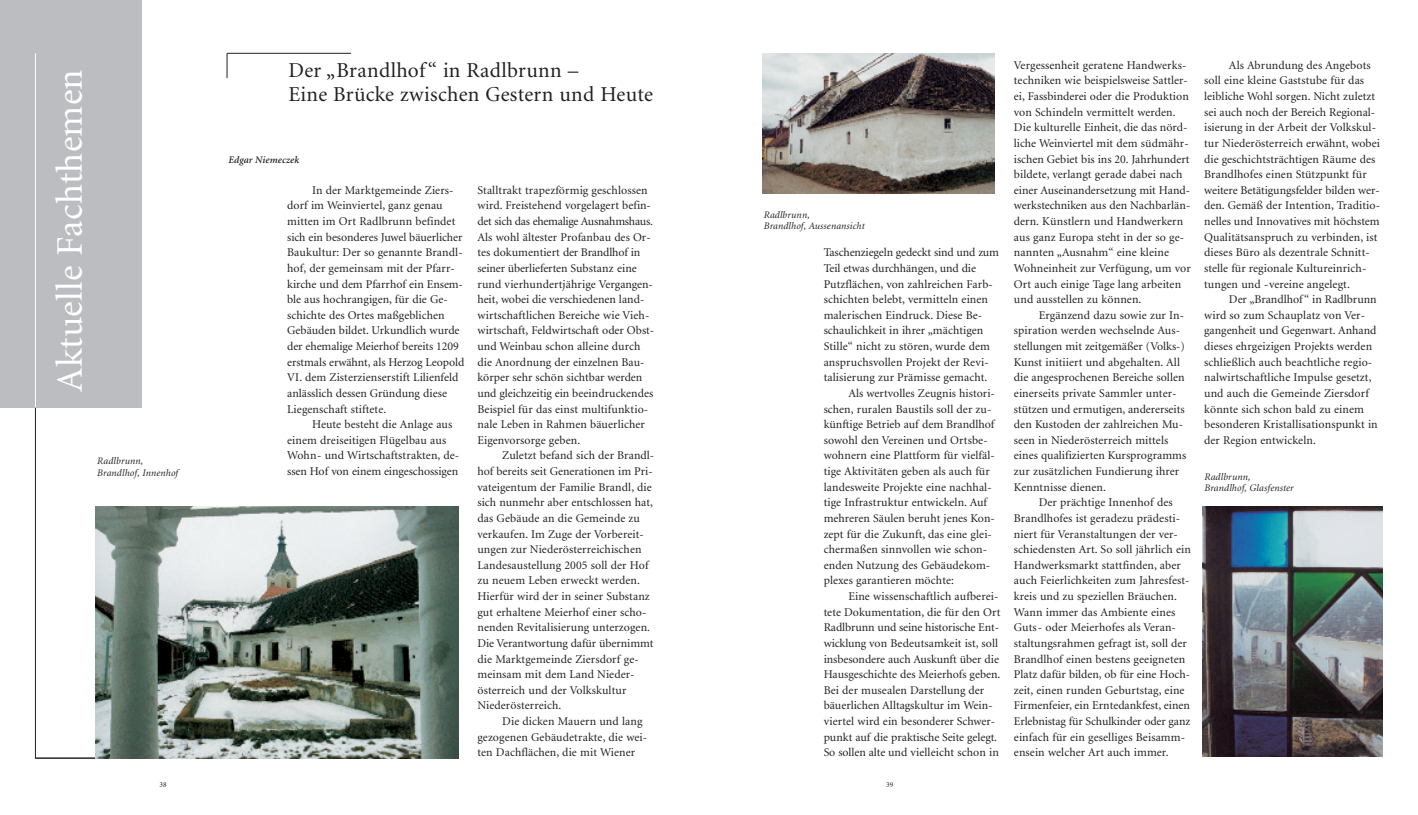
<style>
.page{position:relative;width:1418px;height:815px;background:#fff}
.page>*{position:absolute;margin:0;border:0;box-sizing:border-box;transform-origin:0 0}
.t1{font:37.5px "Minion";letter-spacing:.005em;color:#fff}
.t2{font:21.25px/24.4px "Minion";letter-spacing:.015em;color:#231f20}
.t3{font:11.88px/15.6px "Minion";letter-spacing:.005em;color:#231f20}
.t4{font:italic 10px/11.2px "Minion";letter-spacing:.015em;color:#231f20}
.t5{font:italic 600 10px "Minion";letter-spacing:.015em;color:#231f20}
.t6{font:7.5px "Minion";color:#231f20}
</style>
<div class="page">
<div style="left:0;top:0;width:142px;height:407px;background:#bcbdc0"></div>
<img style="left:762px;top:53px;width:232px;height:141px">
<img style="left:1202px;top:506px;width:180px;height:250px">
<hr style="left:35px;top:407px;width:1px;height:351px;background:#231f20">
<hr style="left:35px;top:53px;width:1px;height:354px;background:#fff">
<hr style="left:35px;top:758px;width:114px;height:1px;background:#231f20">
<svg style="left:227px;top:54px;width:1px;height:24px"></svg>
<hr style="left:227px;top:53px;width:124px;height:1px;background:#231f20">
<img style="left:96px;top:506px;width:362px;height:252px">
<h1 class="t1" style="left:55px;top:392px;width:324px;rotate:-90deg">Aktuelle Fachthemen</h1>
<h2 class="t2" style="left:288px;top:59px;width:366px">Der „Brandlhof“ in Radlbrunn –<br>Eine Brücke zwischen Gestern und Heute</h2>
<p class="t5" style="left:228px;top:156px;width:72px">Edgar Niemeczek</p>
<p class="t3" style="left:287px;top:183px;width:179px;text-indent:25px">In der Marktgemeinde Ziers&shy;dorf im Weinviertel, ganz genau mitten im Ort Radlbrunn befindet sich ein besonderes Juwel bäuerlicher Baukultur: Der so genannte Brandl&shy;hof, der gemeinsam mit der Pfarr&shy;kirche und dem Pfarrhof ein Ensem&shy;ble aus hochrangigen, für die Ge&shy;schichte des Ortes maßgeblichen Gebäuden bildet. Urkundlich wurde der ehemalige Meierhof bereits 1209 erstmals erwähnt, als Herzog Leopold VI. dem Zisterzienserstift Lilienfeld anlässlich dessen Gründung diese Liegenschaft stiftete.</p>
<p class="t3" style="left:287px;top:417px;width:173px;text-indent:25px">Heute besteht die Anlage aus einem dreiseitigen Flügelbau aus Wohn- und Wirtschaftstrakten, de&shy;ssen Hof von einem eingeschossigen</p>
<p class="t3" style="left:477px;top:183px;width:178px">Stalltrakt trapezförmig geschlossen wird. Freistehend vorgelagert befin&shy;det sich das ehemalige Ausnahmshaus.<br>Als wohl ältester Profanbau des Or&shy;tes dokumentiert der Brandlhof in seiner überlieferten Substanz eine rund vierhundertjährige Vergangen&shy;heit, wobei die verschiedenen land&shy;wirtschaftlichen Bereiche wie Vieh&shy;wirtschaft, Feldwirtschaft oder Obst&shy;und Weinbau schon alleine durch die Anordnung der einzelnen Bau&shy;körper sehr schön sichtbar werden und gleichzeitig ein beeindruckendes Beispiel für das einst multifunktio&shy;nale Leben in Rahmen bäuerlicher Eigenvorsorge geben.</p>
<p class="t3" style="left:477px;top:449px;width:178px;text-indent:25px">Zuletzt befand sich der Brandl&shy;hof bereits seit Generationen im Pri&shy;vateigentum der Familie Brandl, die sich nunmehr aber entschlossen hat, das Gebäude an die Gemeinde zu verkaufen. Im Zuge der Vorbereit&shy;ungen zur Niederösterreichischen Landesaustellung 2005 soll der Hof zu neuem Leben erweckt werden.<br>Hierfür wird der in seiner Substanz gut erhaltene Meierhof einer scho&shy;nenden Revitalisierung unterzogen.<br>Die Verantwortung dafür übernimmt die Marktgemeinde Ziersdorf ge&shy;meinsam mit dem Land Nieder&shy;österreich und der Volkskultur Niederösterreich.</p>
<p class="t3" style="left:477px;top:714px;width:171px;text-indent:25px">Die dicken Mauern und lang gezogenen Gebäudetrakte, die wei&shy;ten Dachflächen, die mit Wiener</p>
<p class="t4" style="left:97px;top:456px;width:82px">Radlbrunn,<br>Brandlhof, Innenhof</p>
<p class="t4" style="left:763px;top:210px;width:102px">Radlbrunn,<br>Brandlhof, Aussenansicht</p>
<p class="t3" style="left:823px;top:246px;width:177px">Taschenziegeln gedeckt sind und zum</p>
<p class="t3" style="left:823px;top:261px;width:154px">Teil etwas durchhängen, und die</p>
<p class="t3" style="left:823px;top:277px;width:171px">Putzflächen, von zahlreichen Farb-</p>
<p class="t3" style="left:823px;top:292px;width:166px">schichten belebt, vermitteln einen</p>
<p class="t3" style="left:823px;top:308px;width:160px">malerischen Eindruck. Diese Be-</p>
<p class="t3" style="left:823px;top:324px;width:161px">schaulichkeit in ihrer „mächtigen</p>
<p class="t3" style="left:823px;top:339px;width:168px">Stille“ nicht zu stören, wurde dem</p>
<p class="t3" style="left:823px;top:355px;width:166px">anspruchsvollen Projekt der Revi-</p>
<p class="t3" style="left:823px;top:371px;width:165px">talisierung zur Prämisse gemacht.</p>
<p class="t3" style="left:848px;top:386px;width:148px">Als wertvolles Zeugnis histori-</p>
<p class="t3" style="left:823px;top:402px;width:169px">schen, ruralen Baustils soll der zu-</p>
<p class="t3" style="left:823px;top:417px;width:172px">künftige Betrieb auf dem Brandlhof</p>
<p class="t3" style="left:823px;top:433px;width:165px">sowohl den Vereinen und Ortsbe-</p>
<p class="t3" style="left:823px;top:449px;width:173px">wohnern eine Plattform für vielfäl-</p>
<p class="t3" style="left:823px;top:464px;width:168px">tige Aktivitäten geben als auch für</p>
<p class="t3" style="left:823px;top:480px;width:169px">landesweite Projekte eine nachhal-</p>
<p class="t3" style="left:823px;top:496px;width:165px">tige Infrastruktur entwickeln. Auf</p>
<p class="t3" style="left:823px;top:511px;width:173px">mehreren Säulen beruht jenes Kon-</p>
<p class="t3" style="left:823px;top:527px;width:170px">zept für die Zukunft, das eine glei-</p>
<p class="t3" style="left:823px;top:542px;width:165px">chermaßen sinnvollen wie schon-</p>
<p class="t3" style="left:823px;top:558px;width:168px">enden Nutzung des Gebäudekom-</p>
<p class="t3" style="left:823px;top:574px;width:132px">plexes garantieren möchte:</p>
<p class="t3" style="left:848px;top:589px;width:151px">Eine wissenschaftlich aufberei-</p>
<p class="t3" style="left:823px;top:605px;width:178px">tete Dokumentation, die für den Ort</p>
<p class="t3" style="left:823px;top:621px;width:177px">Radlbrunn und seine historische Ent-</p>
<p class="t3" style="left:823px;top:636px;width:176px">wicklung von Bedeutsamkeit ist, soll</p>
<p class="t3" style="left:823px;top:652px;width:177px">insbesondere auch Auskunft über die</p>
<p class="t3" style="left:823px;top:667px;width:178px">Hausgeschichte des Meierhofs geben.</p>
<p class="t3" style="left:823px;top:683px;width:162px">Bei der musealen Darstellung der</p>
<p class="t3" style="left:823px;top:699px;width:171px">bäuerlichen Alltagskultur im Wein-</p>
<p class="t3" style="left:823px;top:714px;width:173px">viertel wird ein besonderer Schwer-</p>
<p class="t3" style="left:823px;top:730px;width:175px">punkt auf die praktische Seite gelegt.</p>
<p class="t3" style="left:823px;top:746px;width:177px">So sollen alte und vielleicht schon in</p>
<p class="t6" style="left:159px;top:781px;width:9px">38</p>
<p class="t6" style="left:886px;top:781px;width:9px">39</p>
<p class="t3" style="left:1013px;top:58px;width:178px">Vergessenheit geratene Handwerks&shy;techniken wie beispielsweise Sattler&shy;ei, Fassbinderei oder die Produktion von Schindeln vermittelt werden.<br>Die kulturelle Einheit, die das nörd&shy;liche Weinviertel mit dem südmähr&shy;ischen Gebiet bis ins 20. Jahrhundert bildete, verlangt gerade dabei nach einer Auseinandersetzung mit Hand&shy;werkstechniken aus den Nachbarlän&shy;dern. Künstlern und Handwerkern aus ganz Europa steht in der so ge&shy;nannten „Ausnahm“ eine kleine Wohneinheit zur Verfügung, um vor Ort auch einige Tage lang arbeiten und ausstellen zu können.</p>
<p class="t3" style="left:1013px;top:308px;width:174px;text-indent:25px">Ergänzend dazu sowie zur In&shy;spiration werden wechselnde Aus&shy;stellungen mit zeitgemäßer (Volks-)<br>Kunst initiiert und abgehalten. All die angesprochenen Bereiche sollen einerseits private Sammler unter&shy;stützen und ermutigen, andererseits den Kustoden der zahlreichen Mu&shy;seen in Niederösterreich mittels eines qualifizierten Kursprogramms zur zusätzlichen Fundierung ihrer Kenntnisse dienen.</p>
<p class="t3" style="left:1013px;top:496px;width:178px;text-indent:25px">Der prächtige Innenhof des Brandlhofes ist geradezu prädesti&shy;niert für Veranstaltungen der ver&shy;schiedensten Art. So soll jährlich ein Handwerksmarkt stattfinden, aber auch Feierlichkeiten zum Jahresfest&shy;kreis und zu speziellen Bräuchen.<br>Wann immer das Ambiente eines Guts- oder Meierhofes als Veran&shy;staltungsrahmen gefragt ist, soll der Brandlhof einen bestens geeigneten Platz dafür bilden, ob für eine Hoch&shy;zeit, einen runden Geburtstag, eine Firmenfeier, ein Erntedankfest, einen Erlebnistag für Schulkinder oder ganz einfach für ein geselliges Beisamm&shy;ensein welcher Art auch immer.</p>
<p class="t3" style="left:1204px;top:58px;width:177px;text-indent:25px">Als Abrundung des Angebots soll eine kleine Gaststube für das leibliche Wohl sorgen. Nicht zuletzt sei auch noch der Bereich Regional&shy;isierung in der Arbeit der Volkskul&shy;tur Niederösterreich erwähnt, wobei die geschichtsträchtigen Räume des Brandlhofes einen Stützpunkt für weitere Betätigungsfelder bilden wer&shy;den. Gemäß der Intention, Traditio&shy;nelles und Innovatives mit höchstem Qualitätsanspruch zu verbinden, ist dieses Büro als dezentrale Schnitt&shy;stelle für regionale Kultureinrich&shy;tungen und -vereine angelegt.</p>
<p class="t3" style="left:1204px;top:292px;width:175px;text-indent:25px">Der „Brandlhof “ in Radlbrunn wird so zum Schauplatz von Ver&shy;gangenheit und Gegenwart. Anhand dieses ehrgeizigen Projekts werden schließlich auch beachtliche regio&shy;nalwirtschaftliche Impulse gesetzt, und auch die Gemeinde Ziersdorf könnte sich schon bald zu einem besonderen Kristallisationspunkt in der Region entwickeln.</p>
<p class="t4" style="left:1204px;top:472px;width:91px">Radlbrunn,<br>Brandlhof, Glasfenster</p>
</div>
